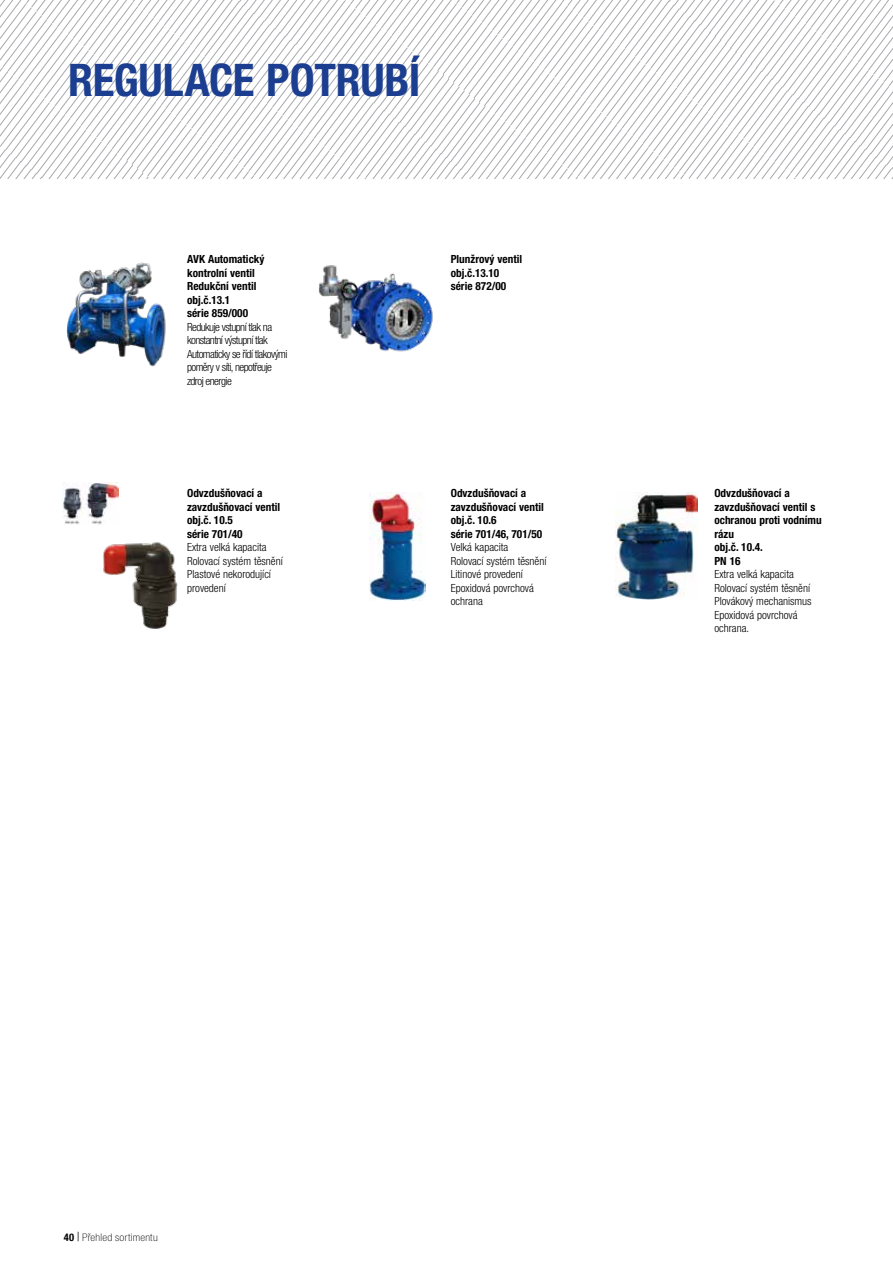
<style>
.page{position:relative;width:893px;height:1263px;background:#fff}
.page>*{position:absolute;margin:0;border:0;box-sizing:border-box;transform-origin:0 0}
.t1{font:700 condensed 45px "Helvetica Neue LT Pro";letter-spacing:-.005em;color:#1b3e90}
.t2{font:700 condensed 11.25px/13.5px "Helvetica Neue LT Pro";color:#000}
.t3{font:300 condensed 11.25px/13.5px "Helvetica Neue LT Pro";color:#000}
.t4{font:300 condensed 11.25px/13.5px "Helvetica Neue LT Pro";letter-spacing:-.05em;color:#000}
.t5{font:100 condensed 10.5px "Helvetica Neue LT Pro";letter-spacing:.02em;color:#000;scale:1.1 1}
.s1{font-weight:700}
.s2{font-family:"Times New Roman";font-weight:700;font-stretch:normal}
</style>
<div class="page">
<svg style="left:0;top:0;width:893px;height:179px"></svg>
<img style="left:66px;top:262px;width:100px;height:105px">
<img style="left:319px;top:265px;width:114px;height:87px">
<img style="left:62px;top:483px;width:57px;height:41px">
<img style="left:103px;top:542px;width:75px;height:87px">
<img style="left:370px;top:492px;width:56px;height:108px">
<img style="left:616px;top:493px;width:82px;height:107px">
<h1 class="t1" style="left:68px;top:53px;width:354px">REGULACE POTRUBÍ</h1>
<p class="t2" style="left:187px;top:252px;width:79px">AVK Automatický kontrolní ventil<br>Redukční ventil obj.č.13.1<br>série 859/000</p>
<p class="t4" style="left:187px;top:320px;width:102px">Redukuje vstupní tlak na konstantní výstupní tlak<br>Automaticky se řídí tlakovými poměry v síti, nepotřeuje zdroj energie</p>
<p class="t2" style="left:187px;top:486px;width:95px">Odvzdušňovací a zavzdušňovací ventil obj.č. 10.5<br>série 701/40</p>
<p class="t3" style="left:187px;top:540px;width:97px">Extra velká kapacita<br>Rolovací systém těsnění<br>Plastové nekorodující provedení</p>
<p class="t2" style="left:451px;top:252px;width:73px">Plunžrový ventil obj.č.13.10 série 872/00</p>
<p class="t2" style="left:451px;top:486px;width:95px">Odvzdušňovací a zavzdušňovací ventil obj.č. 10.6<br>série 701/46, 701/50</p>
<p class="t3" style="left:451px;top:540px;width:97px">Velká kapacita<br>Rolovací systém těsnění<br>Litinové provedení<br>Epoxidová povrchová ochrana</p>
<p class="t2" style="left:714px;top:486px;width:109px">Odvzdušňovací a zavzdušňovací ventil s ochranou proti vodnímu rázu<br>obj.č. 10.4.<br>PN 16</p>
<p class="t3" style="left:714px;top:567px;width:99px">Extra velká kapacita<br>Rolovací systém těsnění<br>Plovákový mechanismus<br>Epoxidová povrchová ochrana.</p>
<p class="t5" style="left:64px;top:1231px;width:87px"><span class="s1">40</span> <span class="s2">|</span> Přehled sortimentu</p>
</div>
